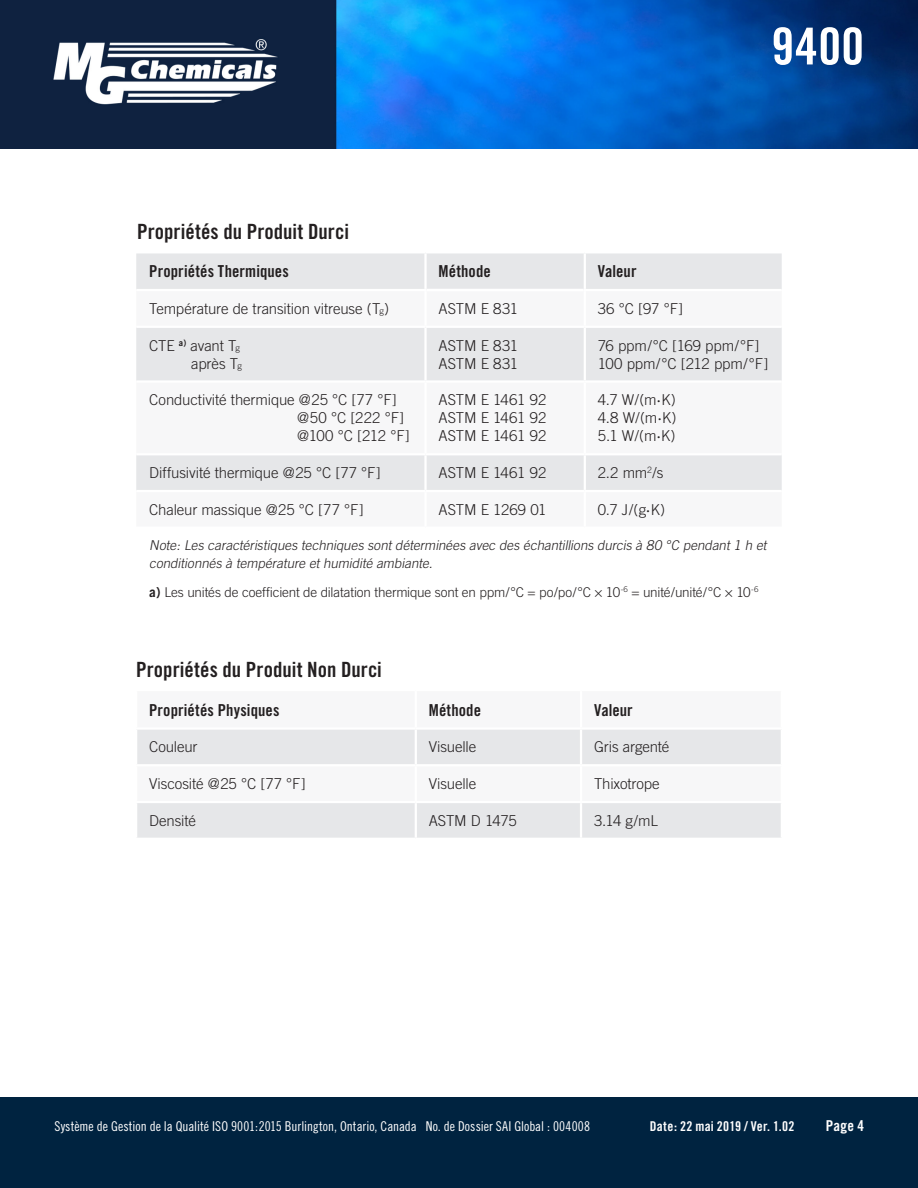
<style>
.page{position:relative;width:918px;height:1188px;background:#fff}
.page>*{position:absolute;margin:0;border:0;box-sizing:border-box;transform-origin:0 0}
.t1{font:51px "Trade Gothic Bold Cond Twenty";color:#fff}
.t2{font:21px "Trade Gothic Bold Cond Twenty";color:#231f20}
.t3{font:16.5px "Trade Gothic Bold Cond Twenty";letter-spacing:.005em;color:#231f20}
.t4{font:300 15px "Trade Gothic";letter-spacing:-.01em;color:#231f20}
.t5{font:15px "Trade Gothic Bold Cond Twenty";color:#fff}
.t6{font:italic 300 13.5px/18px "Trade Gothic";color:#231f20}
.t7{font:13.5px "Trade Gothic Cond Eighteen";color:#fff}
.t8{font:300 13.5px "Trade Gothic";letter-spacing:-.015em;color:#231f20}
.t9{font:13.5px "Trade Gothic Bold Cond Twenty";letter-spacing:.02em;color:#fff}
.s1{font-size:9px}
.s2{font-family:"Trade Gothic Bold Cond Twenty";font-weight:400}
.s3{font-weight:700}
</style>
<div class="page">
<img style="left:0;top:0;width:918px;height:149px">
<div style="left:0;top:1097px;width:918px;height:91px;background:#002340"></div>
<div style="left:136px;top:253px;width:646px;height:36px;background:#e6e7e9"></div>
<svg style="left:136px;top:328px;width:646px;height:162px;fill:#e6e7e9"></svg>
<hr style="left:426px;top:380px;width:159px;height:3px;background:#fff">
<hr style="left:426px;top:453px;width:159px;height:2px;background:#fff">
<hr style="left:584px;top:253px;width:2px;height:36px;background:#fff">
<hr style="left:584px;top:328px;width:2px;height:52px;background:#fff">
<hr style="left:585px;top:380px;width:197px;height:3px;background:#fff">
<hr style="left:584px;top:383px;width:2px;height:70px;background:#fff">
<hr style="left:585px;top:453px;width:197px;height:2px;background:#fff">
<hr style="left:584px;top:455px;width:2px;height:35px;background:#fff">
<hr style="left:424px;top:253px;width:3px;height:36px;background:#fff">
<hr style="left:424px;top:328px;width:3px;height:52px;background:#fff">
<hr style="left:136px;top:380px;width:290px;height:3px;background:#fff">
<hr style="left:424px;top:383px;width:3px;height:70px;background:#fff">
<hr style="left:136px;top:453px;width:290px;height:2px;background:#fff">
<hr style="left:424px;top:455px;width:3px;height:35px;background:#fff">
<svg style="left:137px;top:730px;width:644px;height:108px;fill:#e6e7e9"></svg>
<hr style="left:415px;top:730px;width:2px;height:34px;background:#fff">
<hr style="left:580px;top:730px;width:2px;height:34px;background:#fff">
<hr style="left:135px;top:764px;width:281px;height:2px;background:#fff">
<hr style="left:416px;top:764px;width:165px;height:2px;background:#fff">
<hr style="left:415px;top:766px;width:2px;height:35px;background:#fff">
<hr style="left:581px;top:764px;width:202px;height:2px;background:#fff">
<hr style="left:580px;top:766px;width:2px;height:35px;background:#fff">
<hr style="left:135px;top:801px;width:281px;height:2px;background:#fff">
<hr style="left:416px;top:801px;width:165px;height:2px;background:#fff">
<hr style="left:415px;top:803px;width:2px;height:35px;background:#fff">
<hr style="left:581px;top:801px;width:202px;height:2px;background:#fff">
<hr style="left:580px;top:803px;width:2px;height:35px;background:#fff">
<h1 class="t1" style="left:771px;top:15px;width:94px">9400</h1>
<p class="t2" style="left:137px;top:219px;width:213px">Propriétés du Produit Durci</p>
<p class="t3" style="left:149px;top:261px;width:141px">Propriétés Thermiques</p>
<p class="t3" style="left:438px;top:261px;width:54px">Méthode</p>
<p class="t3" style="left:598px;top:261px;width:40px">Valeur</p>
<p class="t4" style="left:149px;top:300px;width:242px">Température de transition vitreuse (T<span class="s1">g</span>)</p>
<p class="t4" style="left:438px;top:300px;width:81px">ASTM E 831</p>
<p class="t4" style="left:598px;top:300px;width:87px">36 °C [97 °F]</p>
<p class="t4" style="left:149px;top:336px;width:92px">CTE <sup>a)</sup> avant T<span class="s1">g</span></p>
<p class="t4" style="left:191px;top:354px;width:52px">après T<span class="s1">g</span></p>
<p class="t4" style="left:438px;top:336px;width:81px">ASTM E 831</p>
<p class="t4" style="left:438px;top:354px;width:81px">ASTM E 831</p>
<p class="t4" style="left:598px;top:336px;width:163px">76 ppm/°C [169 ppm/°F]</p>
<p class="t4" style="left:598px;top:354px;width:172px">100 ppm/°C [212 ppm/°F]</p>
<p class="t4" style="left:149px;top:391px;width:249px">Conductivité thermique @25 °C [77 °F]</p>
<p class="t4" style="left:297px;top:409px;width:108px">@50 °C [222 °F]</p>
<p class="t4" style="left:297px;top:427px;width:114px">@100 °C [212 °F]</p>
<p class="t4" style="left:438px;top:391px;width:109px">ASTM E 1461 92</p>
<p class="t4" style="left:438px;top:409px;width:109px">ASTM E 1461 92</p>
<p class="t4" style="left:438px;top:427px;width:109px">ASTM E 1461 92</p>
<p class="t4" style="left:598px;top:391px;width:79px">4.7 W/(m<span class="s2">·</span>K)</p>
<p class="t4" style="left:598px;top:409px;width:80px">4.8 W/(m<span class="s2">·</span>K)</p>
<p class="t4" style="left:598px;top:427px;width:79px">5.1 W/(m<span class="s2">·</span>K)</p>
<p class="t4" style="left:149px;top:464px;width:233px">Diffusivité thermique @25 °C [77 °F]</p>
<p class="t4" style="left:438px;top:464px;width:109px">ASTM E 1461 92</p>
<p class="t4" style="left:598px;top:464px;width:67px">2.2 mm<sup>2</sup>/s</p>
<p class="t4" style="left:149px;top:501px;width:216px">Chaleur massique @25 °C [77 °F]</p>
<p class="t4" style="left:438px;top:501px;width:109px">ASTM E 1269 01</p>
<p class="t4" style="left:598px;top:501px;width:69px">0.7 J/(g<span class="s2">·</span>K)</p>
<p class="t6" style="left:149px;top:537px;width:622px">Note: Les caractéristiques techniques sont déterminées avec des échantillions durcis à 80 °C pendant 1 h et conditionnés à température et humidité ambiante.</p>
<p class="t8" style="left:149px;top:584px;width:611px"><span class="s3">a)</span> Les unités de coefficient de dilatation thermique sont en ppm/°C = po/po/°C × 10<sup>-6</sup> = unité/unité/°C × 10<sup>-6</sup></p>
<p class="t2" style="left:136px;top:657px;width:247px">Propriétés du Produit Non Durci</p>
<p class="t3" style="left:149px;top:700px;width:132px">Propriétés Physiques</p>
<p class="t3" style="left:429px;top:700px;width:54px">Méthode</p>
<p class="t3" style="left:594px;top:700px;width:40px">Valeur</p>
<p class="t4" style="left:149px;top:738px;width:50px">Couleur</p>
<p class="t4" style="left:429px;top:738px;width:49px">Visuelle</p>
<p class="t4" style="left:594px;top:738px;width:77px">Gris argenté</p>
<p class="t4" style="left:149px;top:775px;width:158px">Viscosité @25 °C [77 °F]</p>
<p class="t4" style="left:429px;top:775px;width:49px">Visuelle</p>
<p class="t4" style="left:594px;top:775px;width:67px">Thixotrope</p>
<p class="t4" style="left:149px;top:812px;width:48px">Densité</p>
<p class="t4" style="left:429px;top:812px;width:89px">ASTM D 1475</p>
<p class="t4" style="left:594px;top:812px;width:65px">3.14 g/mL</p>
<p class="t7" style="left:54px;top:1118px;width:537px">Système de Gestion de la Qualité ISO 9001:2015 Burlington, Ontario, Canada No. de Dossier SAI Global : 004008</p>
<p class="t9" style="left:650px;top:1118px;width:146px">Date: 22 mai 2019 / Ver. 1.02</p>
<p class="t5" style="left:826px;top:1116px;width:40px">Page 4</p>
</div>
